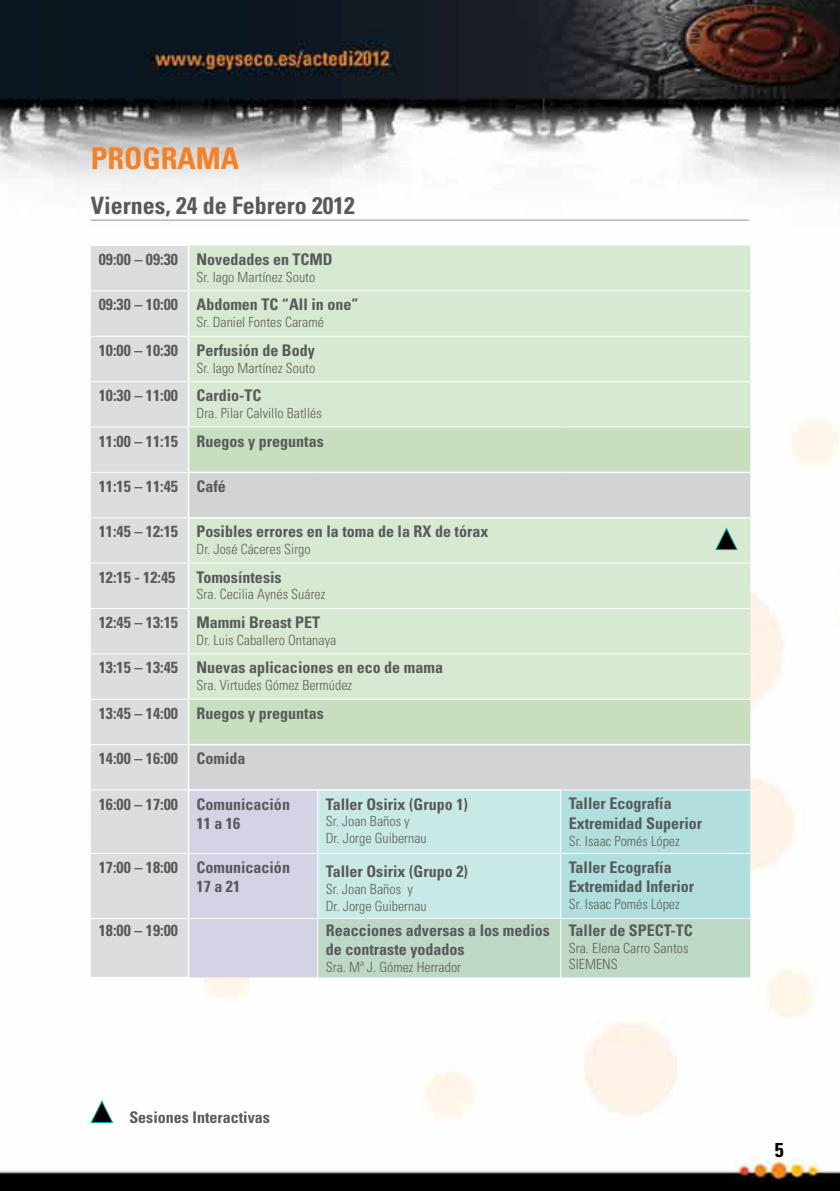
<style>
.page{position:relative;width:840px;height:1191px;background:#fff}
.page>*{position:absolute;margin:0;border:0;box-sizing:border-box;transform-origin:0 0}
.t1{font:700 condensed 30px "Univers LT Std";color:#f58025}
.t2{font:700 condensed 24px "Univers LT Std";color:#58595b}
.t3{font:700 condensed 20px "Univers LT Std";color:#000}
.t4{font:700 condensed 16px/19.2px "Univers LT Std";color:#58595b}
.t5{font:300 condensed 14px/16.8px "Univers LT Std";color:#5e6055}
</style>
<div class="page">
<img style="left:0;top:0;width:839px;height:1191px">
<div style="left:91px;top:246px;width:97px;height:731px;background:#dcddde"></div>
<div style="left:189px;top:245px;width:560px;height:181px;background:#d8e9d2"></div>
<div style="left:189px;top:427px;width:560px;height:44px;background:#c7dfbf"></div>
<svg style="left:189px;top:473px;width:560px;height:316px;background:#d3e1d0"></svg>
<svg style="left:189px;top:790px;width:560px;height:187px;background:#c3dddc"></svg>
<hr style="left:91px;top:245px;width:98px;height:1px;background:#fff">
<hr style="left:188px;top:246px;width:1px;height:44px;background:#fff">
<hr style="left:188px;top:291px;width:1px;height:45px;background:#fff">
<hr style="left:188px;top:337px;width:1px;height:44px;background:#fff">
<hr style="left:188px;top:382px;width:1px;height:44px;background:#fff">
<hr style="left:188px;top:427px;width:1px;height:44px;background:#fff">
<hr style="left:188px;top:473px;width:1px;height:44px;background:#fff">
<hr style="left:188px;top:518px;width:1px;height:44px;background:#fff">
<hr style="left:188px;top:563px;width:1px;height:45px;background:#fff">
<hr style="left:188px;top:609px;width:1px;height:44px;background:#fff">
<hr style="left:188px;top:654px;width:1px;height:44px;background:#fff">
<hr style="left:188px;top:699px;width:1px;height:45px;background:#fff">
<hr style="left:188px;top:745px;width:1px;height:44px;background:#fff">
<hr style="left:188px;top:790px;width:1px;height:63px;background:#fff">
<hr style="left:188px;top:854px;width:1px;height:64px;background:#fff">
<hr style="left:188px;top:919px;width:1px;height:58px;background:#fff">
<hr style="left:91px;top:290px;width:97px;height:1px;background:#fff">
<hr style="left:91px;top:336px;width:97px;height:1px;background:#fff">
<hr style="left:91px;top:381px;width:97px;height:1px;background:#fff">
<hr style="left:91px;top:426px;width:97px;height:1px;background:#fff">
<hr style="left:91px;top:472px;width:97px;height:1px;background:#fff">
<hr style="left:91px;top:517px;width:97px;height:1px;background:#fff">
<hr style="left:91px;top:562px;width:97px;height:1px;background:#fff">
<hr style="left:91px;top:608px;width:97px;height:1px;background:#fff">
<hr style="left:91px;top:653px;width:97px;height:1px;background:#fff">
<hr style="left:91px;top:698px;width:97px;height:1px;background:#fff">
<hr style="left:91px;top:744px;width:97px;height:1px;background:#fff">
<hr style="left:91px;top:789px;width:97px;height:1px;background:#fff">
<hr style="left:91px;top:853px;width:97px;height:1px;background:#fff">
<hr style="left:91px;top:918px;width:97px;height:1px;background:#fff">
<hr style="left:91px;top:977px;width:98px;height:1px;background:#fff">
<hr style="left:560px;top:790px;width:1px;height:63px;background:#fff">
<hr style="left:560px;top:789px;width:189px;height:1px;background:#fff">
<hr style="left:560px;top:853px;width:189px;height:1px;background:#fff">
<hr style="left:188px;top:290px;width:129px;height:1px;background:#fff">
<hr style="left:317px;top:290px;width:243px;height:1px;background:#fff">
<hr style="left:560px;top:290px;width:189px;height:1px;background:#fff">
<hr style="left:188px;top:336px;width:129px;height:1px;background:#fff">
<hr style="left:317px;top:336px;width:243px;height:1px;background:#fff">
<hr style="left:560px;top:336px;width:189px;height:1px;background:#fff">
<hr style="left:188px;top:381px;width:129px;height:1px;background:#fff">
<hr style="left:317px;top:381px;width:243px;height:1px;background:#fff">
<hr style="left:560px;top:381px;width:189px;height:1px;background:#fff">
<hr style="left:188px;top:426px;width:129px;height:1px;background:#fff">
<hr style="left:317px;top:426px;width:243px;height:1px;background:#fff">
<hr style="left:560px;top:426px;width:189px;height:1px;background:#fff">
<hr style="left:188px;top:853px;width:129px;height:1px;background:#fff">
<hr style="left:188px;top:918px;width:129px;height:1px;background:#fff">
<hr style="left:317px;top:919px;width:1px;height:58px;background:#fff">
<hr style="left:560px;top:918px;width:189px;height:1px;background:#fff">
<hr style="left:560px;top:919px;width:1px;height:58px;background:#fff">
<hr style="left:317px;top:790px;width:1px;height:63px;background:#fff">
<hr style="left:188px;top:562px;width:129px;height:1px;background:#fff">
<hr style="left:317px;top:562px;width:243px;height:1px;background:#fff">
<hr style="left:560px;top:562px;width:189px;height:1px;background:#fff">
<hr style="left:188px;top:608px;width:129px;height:1px;background:#fff">
<hr style="left:317px;top:608px;width:243px;height:1px;background:#fff">
<hr style="left:560px;top:608px;width:189px;height:1px;background:#fff">
<hr style="left:188px;top:653px;width:129px;height:1px;background:#fff">
<hr style="left:317px;top:653px;width:243px;height:1px;background:#fff">
<hr style="left:560px;top:653px;width:189px;height:1px;background:#fff">
<hr style="left:317px;top:854px;width:1px;height:64px;background:#fff">
<hr style="left:560px;top:854px;width:1px;height:64px;background:#fff">
<hr style="left:317px;top:918px;width:243px;height:1px;background:#fff">
<hr style="left:317px;top:853px;width:243px;height:1px;background:#fff">
<hr style="left:188px;top:471px;width:129px;height:2px;background:#fff">
<hr style="left:317px;top:471px;width:243px;height:2px;background:#fff">
<hr style="left:560px;top:471px;width:189px;height:2px;background:#fff">
<hr style="left:188px;top:517px;width:129px;height:1px;background:#fff">
<hr style="left:317px;top:517px;width:243px;height:1px;background:#fff">
<hr style="left:560px;top:517px;width:189px;height:1px;background:#fff">
<hr style="left:188px;top:789px;width:129px;height:1px;background:#fff">
<hr style="left:317px;top:789px;width:243px;height:1px;background:#fff">
<hr style="left:188px;top:698px;width:129px;height:1px;background:#fff">
<hr style="left:317px;top:698px;width:243px;height:1px;background:#fff">
<hr style="left:560px;top:698px;width:189px;height:1px;background:#fff">
<hr style="left:188px;top:744px;width:129px;height:1px;background:#fff">
<hr style="left:317px;top:744px;width:243px;height:1px;background:#fff">
<hr style="left:560px;top:744px;width:189px;height:1px;background:#fff">
<hr style="left:91px;top:220px;width:657px;height:1px;background:#939598">
<svg style="left:714px;top:527px;width:24px;height:23px"></svg>
<svg style="left:90px;top:1100px;width:24px;height:23px"></svg>
<h1 class="t1" style="left:91px;top:140px;width:37px">Programa</h1>
<h2 class="t2" style="left:91px;top:191px;width:265px">Viernes, 24 de Febrero 2012</h2>
<p class="t4" style="left:99px;top:250px;width:235px">09:00 – 09:30 Novedades en TCMD</p>
<p class="t5" style="left:196px;top:268px;width:120px">Sr. Iago Martínez Souto</p>
<p class="t4" style="left:99px;top:295px;width:261px">09:30 – 10:00 Abdomen TC “All in one”</p>
<p class="t5" style="left:196px;top:314px;width:129px">Sr. Daniel Fontes Caramé</p>
<p class="t4" style="left:99px;top:340px;width:217px">10:00 – 10:30 Perfusión de Body</p>
<p class="t5" style="left:196px;top:359px;width:120px">Sr. Iago Martínez Souto</p>
<p class="t4" style="left:99px;top:386px;width:164px">10:30 – 11:00 Cardio-TC</p>
<p class="t5" style="left:196px;top:404px;width:127px">Dra. Pilar Calvillo Batllés</p>
<p class="t4" style="left:99px;top:431px;width:226px">11:00 – 11:15 Ruegos y preguntas</p>
<p class="t4" style="left:99px;top:476px;width:128px">11:15 – 11:45 Café</p>
<p class="t4" style="left:99px;top:522px;width:391px">11:45 – 12:15 Posibles errores en la toma de la RX de tórax</p>
<p class="t5" style="left:196px;top:541px;width:116px">Dr. José Cáceres Sirgo</p>
<p class="t4" style="left:99px;top:567px;width:78px">12:15 - 12:45</p>
<p class="t4" style="left:196px;top:567px;width:87px">Tomosíntesis</p>
<p class="t5" style="left:196px;top:586px;width:130px">Sra. Cecilia Aynés Suárez</p>
<p class="t4" style="left:99px;top:612px;width:223px">12:45 – 13:15 Mammi Breast PET</p>
<p class="t5" style="left:196px;top:631px;width:141px">Dr. Luis Caballero Ontanaya</p>
<p class="t4" style="left:99px;top:658px;width:345px">13:15 – 13:45 Nuevas aplicaciones en eco de mama</p>
<p class="t5" style="left:196px;top:677px;width:157px">Sra. Virtudes Gómez Bermúdez</p>
<p class="t4" style="left:99px;top:703px;width:226px">13:45 – 14:00 Ruegos y preguntas</p>
<p class="t4" style="left:99px;top:748px;width:148px">14:00 – 16:00 Comida</p>
<p class="t4" style="left:196px;top:794px;width:95px;text-indent:-98px">16:00 – 17:00 Comunicación<br>11 a 16</p>
<p class="t4" style="left:325px;top:794px;width:143px">Taller Osirix (Grupo 1)</p>
<p class="t5" style="left:325px;top:813px;width:102px">Sr. Joan Baños y<br>Dr. Jorge Guibernau</p>
<p class="t4" style="left:196px;top:857px;width:95px;text-indent:-98px">17:00 – 18:00 Comunicación<br>17 a 21</p>
<p class="t4" style="left:325px;top:861px;width:143px">Taller Osirix (Grupo 2)</p>
<p class="t5" style="left:325px;top:880px;width:102px">Sr. Joan Baños y<br>Dr. Jorge Guibernau</p>
<p class="t4" style="left:99px;top:920px;width:81px">18:00 – 19:00</p>
<p class="t4" style="left:325px;top:920px;width:225px">Reacciones adversas a los medios de contraste yodados</p>
<p class="t5" style="left:325px;top:958px;width:137px">Sra. Mª J. Gómez Herrador</p>
<p class="t4" style="left:568px;top:794px;width:135px">Taller Ecografía<br>Extremidad Superior</p>
<p class="t5" style="left:568px;top:832px;width:112px">Sr. Isaac Pomés López</p>
<p class="t4" style="left:568px;top:857px;width:127px">Taller Ecografía<br>Extremidad Inferior</p>
<p class="t5" style="left:568px;top:895px;width:112px">Sr. Isaac Pomés López</p>
<p class="t4" style="left:568px;top:920px;width:125px">Taller de SPECT-TC</p>
<p class="t5" style="left:568px;top:939px;width:121px">Sra. Elena Carro Santos<br>SIEMENS</p>
<p class="t4" style="left:129px;top:1107px;width:142px">Sesiones Interactivas</p>
<p class="t3" style="left:774px;top:1137px;width:10px">5</p>
</div>
